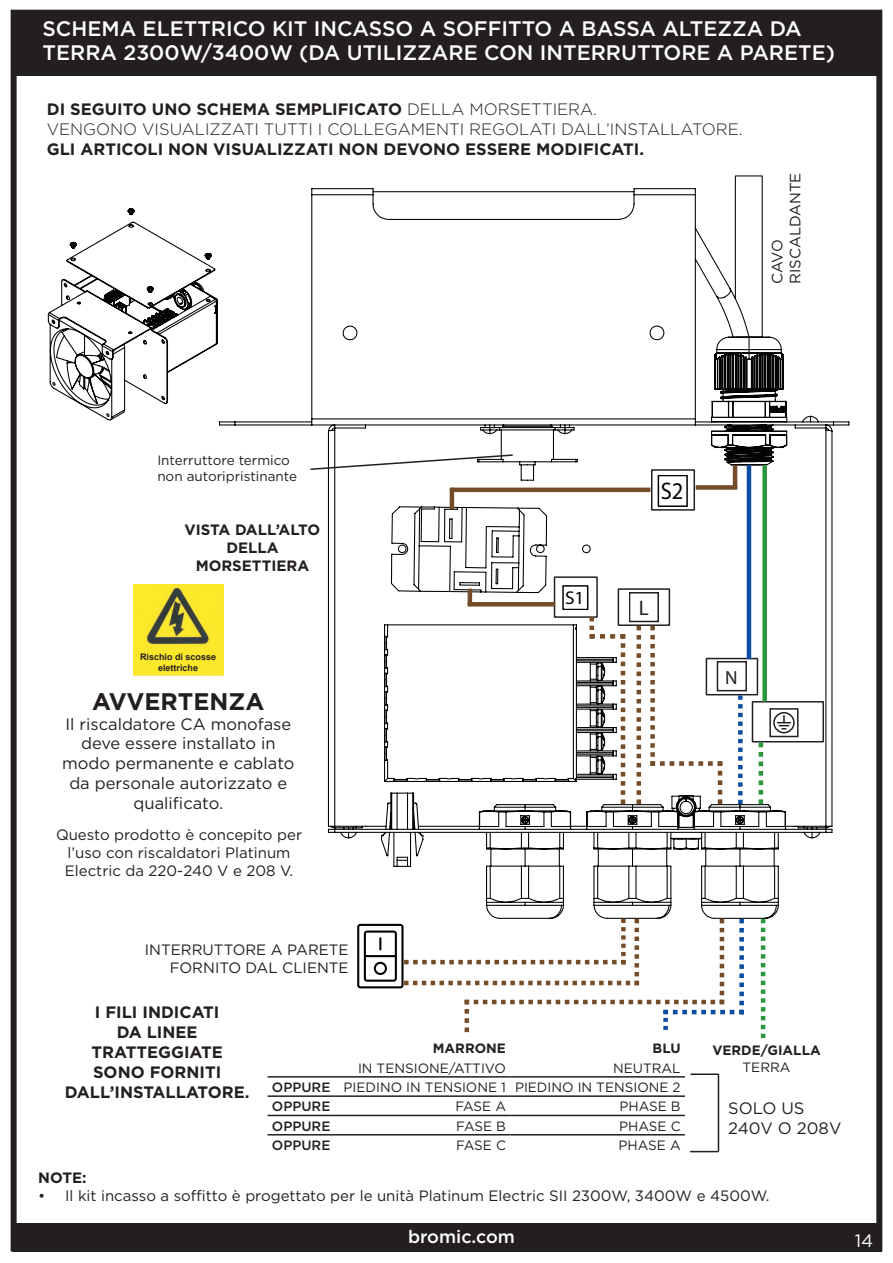
<style>
.page{position:relative;width:893px;height:1263px;background:#fff}
.page>*{position:absolute;margin:0;border:0;box-sizing:border-box;transform-origin:0 0}
.t1{font:700 24px "Gotham";color:#231f20}
.t2{font:24px "Myriad Pro";color:#040503;scale:.94 1}
.t3{font:21.15px "Myriad Pro";color:#231f20}
.t4{font:500 21px/24px "Gotham";color:#fff}
.t5{font:19.05px "Myriad Pro";color:#231f20}
.t6{font:18.6px "Myriad Pro";color:#040503;scale:1.04 1}
.t7{font:500 18px "Gotham";color:#fff}
.t8{font:18px "Gotham";color:#fff}
.t9{font:700 16.5px/19.8px "Gotham";color:#231f20;text-align:center}
.t10{font:16.5px/19.8px "Gotham";color:#231f20;text-align:center}
.t11{font:300 16.5px "Gotham";color:#231f20}
.t12{font:15px/18px "Gotham";color:#231f20;text-align:right}
.t13{font:700 15px/18px "Gotham";color:#231f20;text-align:center}
.t14{font:13.5px/16.2px "Gotham";color:#231f20}
.t15{font:500 13.5px "Gotham";color:#231f20}
.t16{font:700 13.5px "Gotham";color:#231f20}
.t17{font:700 9px/10.8px "Arial";color:#231f20;text-align:center}
.s1{font-weight:300}
</style>
<div class="page">
<div style="left:12px;top:1223px;width:870px;height:29px;background:#231f20"></div>
<div style="left:11px;top:10px;width:871px;height:1241px;border:6px solid #231f20"></div>
<div style="left:12px;top:12px;width:869px;height:64px;background:#231f20"></div>
<svg style="left:47px;top:208px;width:171px;height:213px"></svg>
<svg style="left:218px;top:175px;width:632px;height:744px"></svg>
<div style="left:752px;top:701px;width:72px;height:41px;border:2px solid #231f20"></div>
<hr style="left:450px;top:490px;width:4px;height:17px;background:#744c27">
<hr style="left:468px;top:589px;width:4px;height:17px;background:#744c27">
<hr style="left:452px;top:488px;width:198px;height:4px;background:#744c27">
<svg style="left:769px;top:707px;width:30px;height:31px"></svg>
<div style="left:706px;top:658px;width:52px;height:37px;border:2px solid #231f20"></div>
<div style="left:717px;top:661px;width:30px;height:30px;border:2px solid #231f20"></div>
<hr style="left:470px;top:602px;width:83px;height:4px;background:#744c27">
<svg style="left:761px;top:919px;width:4px;height:119px"></svg>
<svg style="left:738px;top:695px;width:5px;height:109px"></svg>
<svg style="left:759px;top:742px;width:4px;height:62px"></svg>
<div style="left:762px;top:467px;width:5px;height:232px;background:#2a973d"></div>
<hr style="left:747px;top:467px;width:4px;height:190px;background:#0d4da1">
<img style="left:133px;top:585px;width:90px;height:64px">
<svg style="left:357px;top:919px;width:387px;height:113px"></svg>
<svg style="left:309px;top:453px;width:205px;height:18px"></svg>
<div style="left:698px;top:485px;width:37px;height:5px;background:#744c27"></div>
<hr style="left:733px;top:468px;width:4px;height:18px;background:#744c27">
<svg style="left:553px;top:468px;width:169px;height:336px"></svg>
<div style="left:133px;top:649px;width:90px;height:26px;background:#fce72a"></div>
<hr style="left:690px;top:1073px;width:28px;height:2px;background:#231f20">
<hr style="left:718px;top:1074px;width:1px;height:77px;background:#231f20">
<svg style="left:690px;top:1151px;width:28px;height:1px"></svg>
<hr style="left:268px;top:1076px;width:68px;height:1px;background:#231f20">
<hr style="left:336px;top:1076px;width:174px;height:1px;background:#231f20">
<hr style="left:510px;top:1076px;width:175px;height:1px;background:#231f20">
<hr style="left:268px;top:1095px;width:68px;height:2px;background:#231f20">
<hr style="left:336px;top:1095px;width:174px;height:2px;background:#231f20">
<hr style="left:510px;top:1095px;width:175px;height:2px;background:#231f20">
<hr style="left:268px;top:1115px;width:68px;height:1px;background:#231f20">
<hr style="left:336px;top:1115px;width:174px;height:1px;background:#231f20">
<hr style="left:510px;top:1115px;width:175px;height:1px;background:#231f20">
<hr style="left:268px;top:1134px;width:68px;height:1px;background:#231f20">
<hr style="left:336px;top:1134px;width:174px;height:1px;background:#231f20">
<hr style="left:510px;top:1134px;width:175px;height:1px;background:#231f20">
<p class="t4" style="left:43px;top:16px;width:794px">SCHEMA ELETTRICO KIT INCASSO A SOFFITTO A BASSA ALTEZZA DA<br>TERRA 2300W/3400W (DA UTILIZZARE CON INTERRUTTORE A PARETE)</p>
<p class="t9" style="left:47px;top:99px;width:552px">DI SEGUITO UNO SCHEMA SEMPLIFICATO <span class="s1">DELLA MORSETTIERA.</span></p>
<p class="t11" style="left:47px;top:119px;width:697px">VENGONO VISUALIZZATI TUTTI I COLLEGAMENTI REGOLATI DALL’INSTALLATORE.</p>
<p class="t9" style="left:47px;top:139px;width:599px">GLI ARTICOLI NON VISUALIZZATI NON DEVONO ESSERE MODIFICATI.</p>
<p class="t12" style="left:768px;top:284px;width:113px;text-align:left;rotate:-90deg">CAVO<br>RISCALDANTE</p>
<p class="t14" style="left:157px;top:452px;width:141px">Interruttore termico non autoripristinante</p>
<p class="t13" style="left:185px;top:521px;width:137px">VISTA DALL’ALTO<br>DELLA<br>MORSETTIERA</p>
<p class="t17" style="left:140px;top:651px;width:78px">Rischio di scosse elettriche</p>
<p class="t1" style="left:92px;top:685px;width:174px">AVVERTENZA</p>
<p class="t10" style="left:62px;top:713px;width:234px">Il riscaldatore CA monofase deve essere installato in modo permanente e cablato da personale autorizzato e qualificato.</p>
<p class="t12" style="left:56px;top:825px;width:248px;text-align:center">Questo prodotto è concepito per l’uso con riscaldatori Platinum<br>Electric da 220-240 V e 208 V.</p>
<p class="t12" style="left:145px;top:940px;width:205px">INTERRUTTORE A PARETE<br>FORNITO DAL CLIENTE</p>
<p class="t6" style="left:565px;top:586px;width:20px">S1</p>
<h1 class="t2" style="left:661px;top:476px;width:26px">S2</h1>
<h2 class="t3" style="left:639px;top:595px;width:11px">L</h2>
<p class="t5" style="left:725px;top:666px;width:14px">N</p>
<p class="t9" style="left:65px;top:1003px;width:186px">I FILI INDICATI<br>DA LINEE<br>TRATTEGGIATE<br>SONO FORNITI<br>DALL’INSTALLATORE.</p>
<p class="t16" style="left:433px;top:1039px;width:75px">MARRONE</p>
<p class="t16" style="left:653px;top:1039px;width:30px">BLU</p>
<p class="t14" style="left:358px;top:1059px;width:150px">IN TENSIONE/ATTIVO</p>
<p class="t14" style="left:613px;top:1059px;width:69px">NEUTRAL</p>
<p class="t15" style="left:272px;top:1078px;width:60px">OPPURE</p>
<p class="t14" style="left:344px;top:1079px;width:164px">PIEDINO IN TENSIONE 1</p>
<p class="t14" style="left:515px;top:1079px;width:167px">PIEDINO IN TENSIONE 2</p>
<p class="t15" style="left:272px;top:1097px;width:60px">OPPURE</p>
<p class="t14" style="left:455px;top:1098px;width:52px">FASE A</p>
<p class="t14" style="left:619px;top:1098px;width:63px">PHASE B</p>
<p class="t15" style="left:272px;top:1117px;width:60px">OPPURE</p>
<p class="t14" style="left:456px;top:1117px;width:51px">FASE B</p>
<p class="t14" style="left:619px;top:1117px;width:63px">PHASE C</p>
<p class="t15" style="left:272px;top:1136px;width:60px">OPPURE</p>
<p class="t14" style="left:456px;top:1137px;width:51px">FASE C</p>
<p class="t14" style="left:618px;top:1137px;width:64px">PHASE A</p>
<p class="t16" style="left:712px;top:1041px;width:110px">VERDE/GIALLA</p>
<p class="t14" style="left:742px;top:1058px;width:49px">TERRA</p>
<p class="t10" style="left:728px;top:1098px;width:78px">SOLO US</p>
<p class="t10" style="left:728px;top:1117px;width:115px">240V O 208V</p>
<p class="t13" style="left:38px;top:1168px;width:50px">NOTE:</p>
<p class="t12" style="left:38px;top:1186px;width:733px">• Il kit incasso a soffitto è progettato per le unità Platinum Electric SII 2300W, 3400W e 4500W.</p>
<p class="t7" style="left:408px;top:1225px;width:108px">bromic.com</p>
<p class="t8" style="left:855px;top:1229px;width:20px">14</p>
</div>
